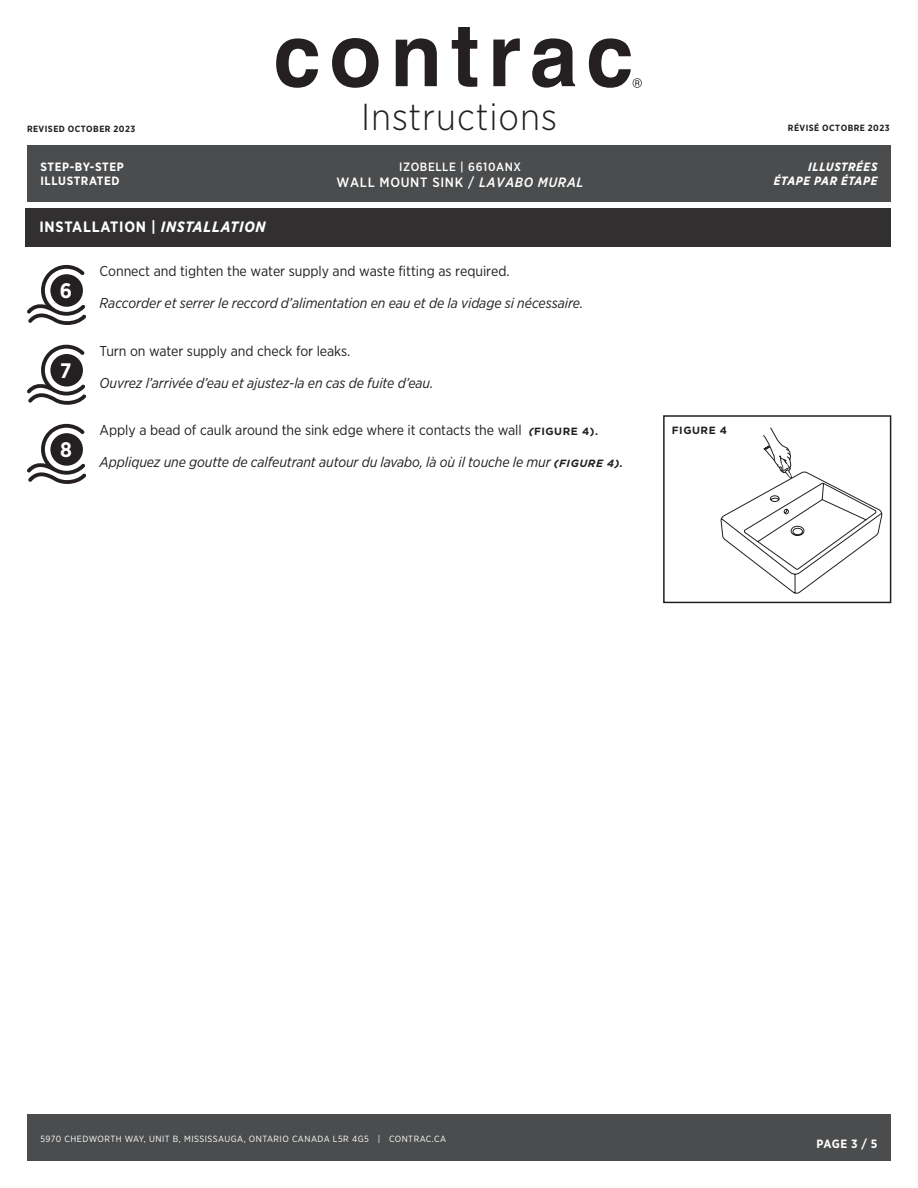
<style>
.page{position:relative;width:918px;height:1188px;background:#fff}
.page>*{position:absolute;margin:0;border:0;box-sizing:border-box;transform-origin:0 0}
.t1{font:300 37.5px "Gotham Narrow";letter-spacing:.025em;color:#231f20}
.t2{font:700 21px "Gotham Narrow";color:#fff}
.body___Header{font:700 15px "Gotham Narrow";letter-spacing:.05em;color:#fff}
.body___Content{font:italic 14.25px "Gotham Narrow";letter-spacing:-.005em;color:#231f20}
.body___Content-2{font:14.25px "Gotham Narrow";letter-spacing:-.005em;color:#231f20}
.t3{font:500 13.5px "Gotham Narrow";letter-spacing:.05em;color:#fff}
.t4{font:700 12px/14.4px "Gotham Narrow";letter-spacing:.05em;color:#fff}
.t5{font:italic 700 12px/14.4px "Gotham Narrow";letter-spacing:.05em;color:#fff;text-align:right}
.t6{font:500 12px "Gotham Narrow";letter-spacing:.05em;color:#fff}
.t7{font:700 10.5px "Gotham";letter-spacing:.05em;color:#231f20}
.t8{font:9px "Gotham Narrow";letter-spacing:.05em;color:#fff}
.t9{font:700 9px "Gotham Narrow";letter-spacing:.05em;color:#231f20}
.s1{font-style:italic}
.s2{font-family:"Gotham";font-weight:700;font-style:italic;font-size:10.5px}
.s3{font-family:"Gotham";font-weight:700;font-size:10.5px}
</style>
<div class="page">
<svg style="left:276px;top:38px;width:42px;height:50px"></svg>
<svg style="left:332px;top:38px;width:47px;height:50px"></svg>
<svg style="left:396px;top:38px;width:41px;height:48px"></svg>
<svg style="left:452px;top:27px;width:25px;height:60px"></svg>
<svg style="left:493px;top:38px;width:27px;height:48px"></svg>
<svg style="left:532px;top:38px;width:43px;height:50px"></svg>
<svg style="left:589px;top:38px;width:53px;height:50px"></svg>
<div style="left:27px;top:145px;width:864px;height:57px;background:#4b4c4d"></div>
<div style="left:27px;top:1115px;width:864px;height:46px;background:#4b4c4d"></div>
<div style="left:26px;top:208px;width:865px;height:39px;background:#312f30"></div>
<svg style="left:27px;top:424px;width:59px;height:60px"></svg>
<div style="left:50px;top:433px;width:33px;height:33px;background:#241f21;border-radius:50%"></div>
<div style="left:663px;top:415px;width:228px;height:188px;border:2px solid #231f20"></div>
<svg style="left:27px;top:265px;width:59px;height:60px"></svg>
<div style="left:50px;top:274px;width:33px;height:33px;background:#241f21;border-radius:50%"></div>
<svg style="left:27px;top:345px;width:59px;height:60px"></svg>
<div style="left:50px;top:354px;width:33px;height:33px;background:#241f21;border-radius:50%"></div>
<svg style="left:720px;top:428px;width:163px;height:166px"></svg>
<h1 class="t1" style="left:361px;top:94px;width:197px">Instructions</h1>
<p class="t6" style="left:399px;top:159px;width:124px">IZOBELLE | 6610ANX</p>
<p class="t3" style="left:337px;top:174px;width:249px">WALL MOUNT SINK / <span class="s1">LAVABO MURAL</span></p>
<p class="t9" style="left:27px;top:123px;width:110px">REVISED OCTOBER 2023</p>
<p class="t9" style="left:788px;top:122px;width:103px">RÉVISÉ OCTOBRE 2023</p>
<p class="t4" style="left:40px;top:159px;width:85px">STEP-BY-STEP<br>ILLUSTRATED</p>
<p class="t5" style="left:774px;top:159px;width:105px">ILLUSTRÉES<br>ÉTAPE PAR ÉTAPE</p>
<p class="body___Header" style="left:39px;top:217px;width:228px">INSTALLATION | <span class="s1">INSTALLATION</span></p>
<p class="t2" style="left:60px;top:277px;width:14px">6</p>
<p class="t2" style="left:60px;top:357px;width:13px">7</p>
<p class="t2" style="left:60px;top:436px;width:13px">8</p>
<p class="body___Content-2" style="left:100px;top:262px;width:412px">Connect and tighten the water supply and waste fitting as required.</p>
<p class="body___Content" style="left:100px;top:294px;width:485px">Raccorder et serrer le reccord d’alimentation en eau et de la vidage si nécessaire.</p>
<p class="body___Content-2" style="left:100px;top:342px;width:252px">Turn on water supply and check for leaks.</p>
<p class="body___Content" style="left:100px;top:374px;width:335px">Ouvrez l’arrivée d’eau et ajustez-la en cas de fuite d’eau.</p>
<p class="body___Content-2" style="left:100px;top:421px;width:500px">Apply a bead of caulk around the sink edge where it contacts the wall <span class="s2">(</span><span class="s3">FIGURE 4).</span></p>
<p class="body___Content" style="left:100px;top:453px;width:525px">Appliquez une goutte de calfeutrant autour du lavabo, là où il touche le mur <span class="s3">(FIGURE 4).</span></p>
<p class="t7" style="left:672px;top:423px;width:57px">FIGURE 4</p>
<p class="t8" style="left:40px;top:1133px;width:407px">5970 CHEDWORTH WAY, UNIT B, MISSISSAUGA, ONTARIO CANADA L5R 4G5 | CONTRAC.CA</p>
<p class="t4" style="left:817px;top:1136px;width:62px">PAGE 3 / 5</p>
</div>
